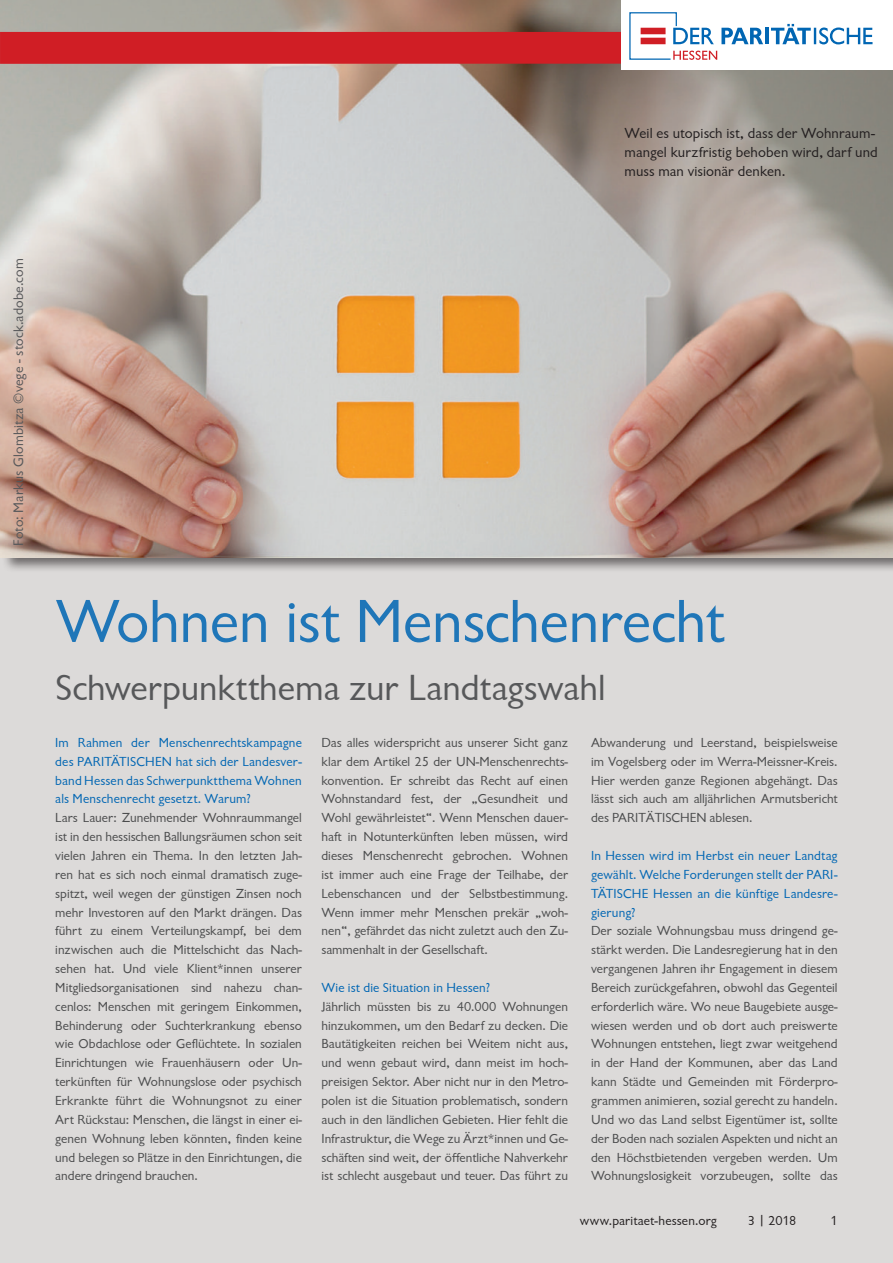
<style>
.page{position:relative;width:893px;height:1263px;background:#dcdad9}
.page>*{position:absolute;margin:0;border:0;box-sizing:border-box;transform-origin:0 0}
.t1{font:63px "Chantilly";letter-spacing:-.01em;color:#0166b3}
.t2{font:37.5px "Chantilly";letter-spacing:-.005em;color:#57585a}
.t3{font:15px/18.9px "Chantilly";letter-spacing:.01em;color:#231f20}
.t4{font:14.25px "Chantilly";letter-spacing:.01em;color:#57585a}
.t5{font:13.5px/18.9px "Chantilly";color:#4b4c4d;text-align:justify}
.t6{font:13.5px/18.9px "Chantilly";letter-spacing:.01em;color:#0166b3;text-align:justify}
.t7{font:13.5px "Chantilly";letter-spacing:.01em;color:#231f20}
</style>
<div class="page">
<div style="left:2px;top:0;width:891px;height:573px;background:#231f20;opacity:.6"></div>
<img style="left:0;top:0;width:893px;height:557px">
<div style="left:0;top:32px;width:893px;height:32px;background:#d01e25"></div>
<div style="left:621px;top:0;width:272px;height:70px;background:#fff"></div>
<hr style="left:765px;top:28px;width:3px;height:16px;background:#0166b3">
<svg style="left:771px;top:24px;width:102px;height:20px"></svg>
<svg style="left:629px;top:12px;width:134px;height:48px"></svg>
<p class="t3" style="left:625px;top:125px;width:255px">Weil es utopisch ist, dass der Wohnraum&shy;mangel kurzfristig behoben wird, darf und muss man visionär denken.</p>
<p class="t4" style="left:14px;top:546px;width:289px;rotate:-90deg">Foto: Markus Glombitza ©vege - stock.adobe.com</p>
<h1 class="t1" style="left:55px;top:600px;width:670px">Wohnen ist Menschenrecht</h1>
<h2 class="t2" style="left:55px;top:675px;width:552px">Schwerpunktthema zur Landtagswahl</h2>
<p class="t6" style="left:55px;top:734px;width:248px">Im Rahmen der Menschenrechtskampagne des PARITÄTISCHEN hat sich der Landesver&shy;band Hessen das Schwerpunktthema Wohnen als Menschenrecht gesetzt. Warum?</p>
<p class="t5" style="left:55px;top:810px;width:248px">Lars Lauer: Zunehmender Wohnraummangel ist in den hessischen Ballungsräumen schon seit vielen Jahren ein Thema. In den letzten Jah&shy;ren hat es sich noch einmal dramatisch zuge&shy;spitzt, weil wegen der günstigen Zinsen noch mehr Investoren auf den Markt drängen. Das führt zu einem Verteilungskampf, bei dem inzwischen auch die Mittelschicht das Nach&shy;sehen hat. Und viele Klient*innen unserer Mitgliedsorganisationen sind nahezu chan&shy;cenlos: Menschen mit geringem Einkommen, Behinderung oder Suchterkrankung ebenso wie Obdachlose oder Geflüchtete. In sozialen Einrichtungen wie Frauenhäusern oder Un&shy;terkünften für Wohnungslose oder psychisch Erkrankte führt die Wohnungsnot zu einer Art Rückstau: Menschen, die längst in einer ei&shy;genen Wohnung leben könnten, finden keine und belegen so Plätze in den Einrichtungen, die andere dringend brauchen.</p>
<p class="t5" style="left:321px;top:734px;width:248px">Das alles widerspricht aus unserer Sicht ganz klar dem Artikel 25 der UN-Menschenrechts&shy;konvention. Er schreibt das Recht auf einen Wohnstandard fest, der „Gesundheit und Wohl gewährleistet“. Wenn Menschen dauer&shy;haft in Notunterkünften leben müssen, wird dieses Menschenrecht gebrochen. Wohnen ist immer auch eine Frage der Teilhabe, der Lebenschancen und der Selbstbestimmung.<br>Wenn immer mehr Menschen prekär „woh&shy;nen“, gefährdet das nicht zuletzt auch den Zu&shy;sammenhalt in der Gesellschaft.</p>
<p class="t6" style="left:321px;top:980px;width:170px">Wie ist die Situation in Hessen?</p>
<p class="t5" style="left:321px;top:998px;width:248px">Jährlich müssten bis zu 40.000 Wohnungen hinzukommen, um den Bedarf zu decken. Die Bautätigkeiten reichen bei Weitem nicht aus, und wenn gebaut wird, dann meist im hoch&shy;preisigen Sektor. Aber nicht nur in den Metro&shy;polen ist die Situation problematisch, sondern auch in den ländlichen Gebieten. Hier fehlt die Infrastruktur, die Wege zu Ärzt*innen und Ge&shy;schäften sind weit, der öffentliche Nahverkehr ist schlecht ausgebaut und teuer. Das führt zu</p>
<p class="t5" style="left:591px;top:734px;width:248px">Abwanderung und Leerstand, beispielsweise im Vogelsberg oder im Werra-Meissner-Kreis.<br>Hier werden ganze Regionen abgehängt. Das lässt sich auch am alljährlichen Armutsbericht des PARITÄTISCHEN ablesen.</p>
<p class="t6" style="left:591px;top:848px;width:248px">In Hessen wird im Herbst ein neuer Landtag gewählt. Welche Forderungen stellt der PARI-TÄTISCHE Hessen an die künftige Landesre&shy;gierung?</p>
<p class="t5" style="left:591px;top:923px;width:248px">Der soziale Wohnungsbau muss dringend ge&shy;stärkt werden. Die Landesregierung hat in den vergangenen Jahren ihr Engagement in diesem Bereich zurückgefahren, obwohl das Gegenteil erforderlich wäre. Wo neue Baugebiete ausge&shy;wiesen werden und ob dort auch preiswerte Wohnungen entstehen, liegt zwar weitgehend in der Hand der Kommunen, aber das Land kann Städte und Gemeinden mit Förderpro&shy;grammen animieren, sozial gerecht zu handeln.<br>Und wo das Land selbst Eigentümer ist, sollte der Boden nach sozialen Aspekten und nicht an den Höchstbietenden vergeben werden. Um Wohnungslosigkeit vorzubeugen, sollte das</p>
<p class="t7" style="left:580px;top:1216px;width:139px">www.paritaet-hessen.org</p>
<p class="t7" style="left:748px;top:1216px;width:50px">3 | 2018</p>
<p class="t7" style="left:830px;top:1216px;width:9px">1</p>
</div>
